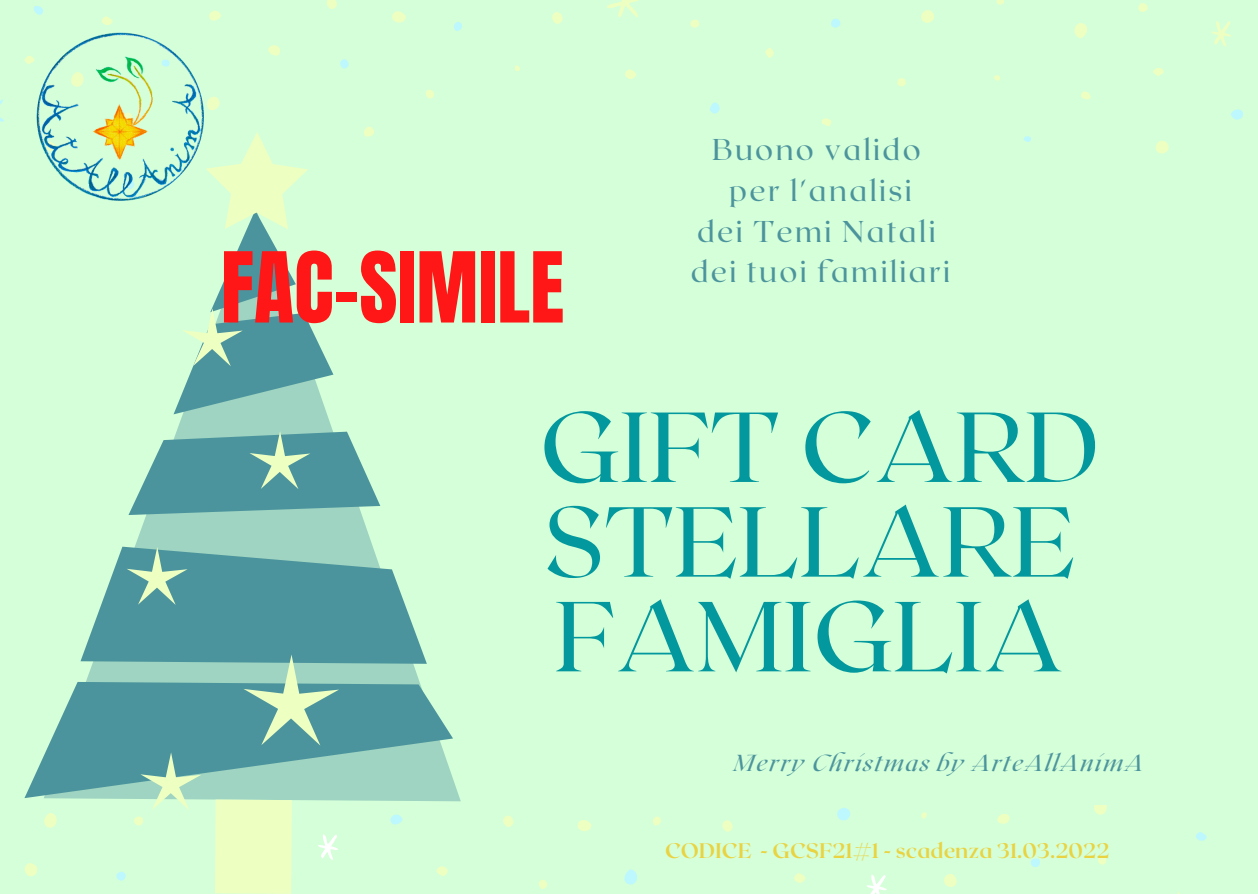
<style>
.page{position:relative;width:1258px;height:894px;background:#fff}
.page>*{position:absolute;margin:0;border:0;box-sizing:border-box;transform-origin:0 0}
.t1{font:99px/94.5px "Roxborough CF";letter-spacing:.01em;color:#03989e}
.t2{font:83.1px "Anton";color:#ff1616}
.t3{font:30px "Roxborough CF";letter-spacing:.08em;color:#4c949d}
.t4{font:italic 23.1px "Roxborough CF";letter-spacing:.08em;color:#4c949d}
.t5{font:700 21px "Roxborough CF";color:#e9d341}
</style>
<div class="page">
<div style="left:0;top:0;width:1258px;height:893px;background:#d5ffd9"></div>
<svg style="left:268px;top:45px;width:12px;height:11px"></svg>
<svg style="left:392px;top:11px;width:14px;height:12px"></svg>
<svg style="left:364px;top:127px;width:10px;height:10px"></svg>
<svg style="left:1074px;top:23px;width:13px;height:15px"></svg>
<svg style="left:994px;top:75px;width:6px;height:6px"></svg>
<svg style="left:625px;top:69px;width:11px;height:10px"></svg>
<svg style="left:552px;top:12px;width:11px;height:12px"></svg>
<svg style="left:426px;top:90px;width:8px;height:8px"></svg>
<svg style="left:515px;top:65px;width:5px;height:6px"></svg>
<svg style="left:209px;top:11px;width:12px;height:10px"></svg>
<svg style="left:102px;top:16px;width:11px;height:7px"></svg>
<svg style="left:216px;top:97px;width:4px;height:12px"></svg>
<svg style="left:327px;top:0;width:10px;height:9px"></svg>
<svg style="left:690px;top:20px;width:9px;height:8px"></svg>
<svg style="left:1081px;top:91px;width:10px;height:8px"></svg>
<svg style="left:921px;top:10px;width:13px;height:13px"></svg>
<svg style="left:997px;top:0;width:7px;height:5px"></svg>
<svg style="left:897px;top:78px;width:9px;height:8px"></svg>
<svg style="left:1156px;top:141px;width:13px;height:12px"></svg>
<svg style="left:1138px;top:3px;width:10px;height:9px"></svg>
<svg style="left:822px;top:118px;width:9px;height:8px"></svg>
<div style="left:765px;top:48px;width:8px;height:10px;background:#eeffc2;border-radius:4px"></div>
<svg style="left:1153px;top:68px;width:11px;height:8px"></svg>
<svg style="left:607px;top:0;width:32px;height:17px"></svg>
<svg style="left:1212px;top:21px;width:19px;height:25px"></svg>
<svg style="left:1231px;top:109px;width:12px;height:11px"></svg>
<svg style="left:340px;top:59px;width:9px;height:9px"></svg>
<svg style="left:454px;top:22px;width:8px;height:9px"></svg>
<svg style="left:34px;top:6px;width:9px;height:9px"></svg>
<svg style="left:831px;top:19px;width:10px;height:9px"></svg>
<svg style="left:710px;top:102px;width:10px;height:11px"></svg>
<svg style="left:1024px;top:136px;width:7px;height:6px"></svg>
<svg style="left:0;top:99px;width:4px;height:23px"></svg>
<svg style="left:722px;top:820px;width:11px;height:11px"></svg>
<svg style="left:997px;top:814px;width:13px;height:9px"></svg>
<svg style="left:1094px;top:805px;width:13px;height:9px"></svg>
<svg style="left:944px;top:874px;width:13px;height:12px"></svg>
<svg style="left:1098px;top:856px;width:8px;height:8px"></svg>
<svg style="left:436px;top:866px;width:12px;height:9px"></svg>
<svg style="left:578px;top:820px;width:13px;height:10px"></svg>
<svg style="left:794px;top:873px;width:11px;height:9px"></svg>
<svg style="left:539px;top:880px;width:8px;height:8px"></svg>
<svg style="left:921px;top:812px;width:6px;height:6px"></svg>
<svg style="left:653px;top:816px;width:8px;height:9px"></svg>
<svg style="left:134px;top:816px;width:9px;height:9px"></svg>
<svg style="left:44px;top:813px;width:13px;height:15px"></svg>
<svg style="left:503px;top:815px;width:11px;height:11px"></svg>
<svg style="left:25px;top:863px;width:12px;height:12px"></svg>
<svg style="left:867px;top:875px;width:20px;height:18px"></svg>
<svg style="left:318px;top:834px;width:20px;height:26px"></svg>
<svg style="left:624px;top:869px;width:13px;height:15px"></svg>
<svg style="left:116px;top:872px;width:10px;height:8px"></svg>
<svg style="left:1196px;top:832px;width:10px;height:8px"></svg>
<svg style="left:1031px;top:858px;width:9px;height:9px"></svg>
<svg style="left:837px;top:808px;width:13px;height:13px"></svg>
<svg style="left:390px;top:814px;width:13px;height:10px"></svg>
<svg style="left:44px;top:374px;width:417px;height:427px"></svg>
<svg style="left:25px;top:681px;width:428px;height:116px"></svg>
<div style="left:215px;top:799px;width:77px;height:94px;background:#eeffc2"></div>
<svg style="left:174px;top:132px;width:159px;height:282px"></svg>
<svg style="left:81px;top:546px;width:346px;height:199px;background:#69aaa8"></svg>
<svg style="left:128px;top:431px;width:252px;height:84px;background:#6dadaa"></svg>
<svg style="left:140px;top:752px;width:61px;height:58px"></svg>
<img style="left:25px;top:23px;width:191px;height:191px">
<p class="t2" style="left:221px;top:228px;width:345px">FAC-SIMILE</p>
<p class="t3" style="left:712px;top:130px;width:210px">Buono valido</p>
<p class="t3" style="left:729px;top:171px;width:184px">per l'analisi</p>
<p class="t3" style="left:697px;top:211px;width:240px">dei Temi Natali</p>
<p class="t3" style="left:691px;top:252px;width:261px">dei tuoi familiari</p>
<p class="t1" style="left:540px;top:395px;width:560px">GIFT CARD<br>STELLARE</p>
<p class="t1" style="left:555px;top:584px;width:510px">FAMIGLIA</p>
<p class="t4" style="left:734px;top:748px;width:411px">Merry Christmas by ArteAllAnimA</p>
<p class="t5" style="left:665px;top:836px;width:446px">CODICE - GCSF21#1 - scadenza 31.03.2022</p>
</div>
